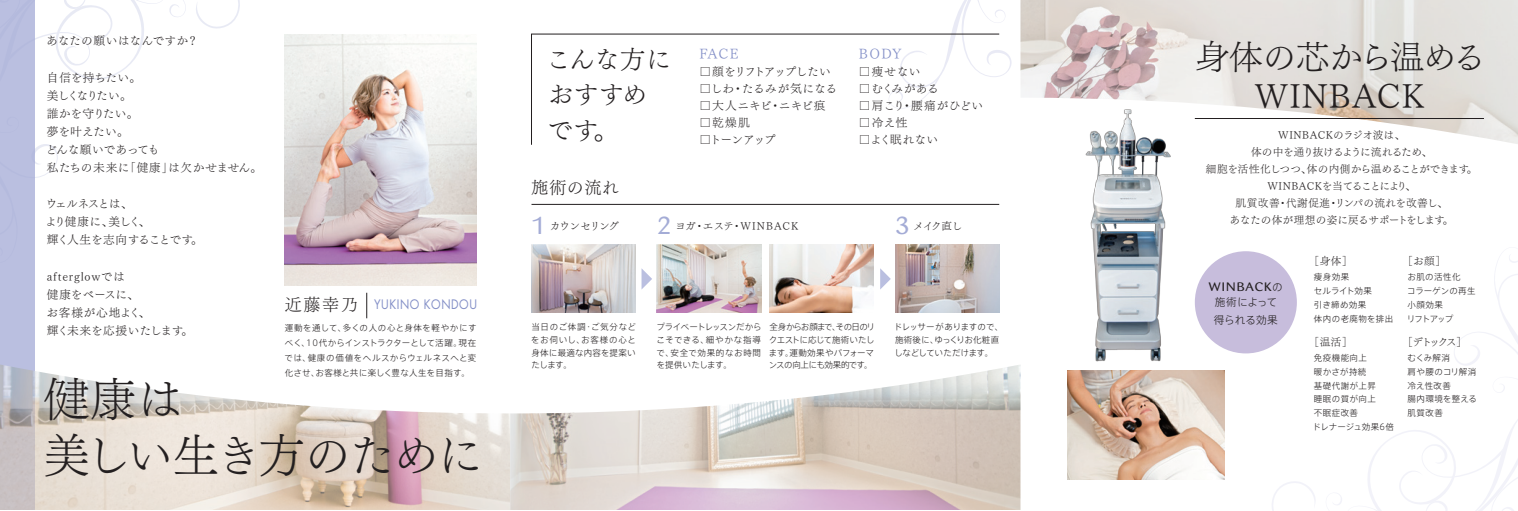
<style>
.page{position:relative;width:1518px;height:511px;background:#fff}
.page>*{position:absolute;margin:0;border:0;box-sizing:border-box;transform-origin:0 0}
.t1{font:46.8px/56.4px "Tsuku Min Pro L";letter-spacing:-.06em;color:#231f20}
.t2{font:34.05px/39.3px "Tsuku Min Pro L";letter-spacing:-.01em;color:#231f20;text-align:center}
.t3{font:25.5px/35.1px "Tsuku Min Pro L";letter-spacing:-.005em;color:#231f20}
.t4{font:24.3px "Barmeno";color:#a4acd6;scale:1.14 1}
.t5{font:16.95px "Tsuku Min Pro L";letter-spacing:.03em;color:#231f20}
.t6{font:14.1px "Tsuku Min Pro L";letter-spacing:.09em;color:#838fc7}
.t7{font:12.75px "Futura";letter-spacing:.05em;color:#838fc7;scale:.87 1}
.t8{font:12.15px "Barmeno";letter-spacing:.07em;color:#231f20;scale:1.14 1}
.t9{font:11.7px/18px "Tsuku Min Pro L";color:#231f20}
.t10{font:11.7px/18px "Tsuku Min Pro L";letter-spacing:.04em;color:#231f20}
.t11{font:11.7px/18px "Tsuku Min Pro L";letter-spacing:-.075em;color:#231f20}
.t12{font:11.7px "Tsuku Min Pro L";letter-spacing:-.12em;color:#231f20}
.t13{font:11.7px "Tsuku Min Pro L";letter-spacing:.02em;color:#231f20}
.t14{font:10.65px/17px "Tsuku Min Pro L";letter-spacing:-.01em;color:#231f20;text-align:center}
.t15{font:10.65px "Tsuku Min Pro L";letter-spacing:.1em;color:#231f20}
.t16{font:300 10.65px/18px "Axis Std";letter-spacing:-.005em;color:#231f20}
.t17{font:10.65px "Tsuku Min Pro L";letter-spacing:-.09em;color:#231f20}
.t18{font:300 8.55px/12.8px "Axis Std";letter-spacing:.03em;color:#231f20;text-align:justify}
.t19{font:300 8.55px/13.8px "Axis Std";letter-spacing:.05em;color:#231f20}
.t20{font:300 8.55px/12.8px "Axis Std";letter-spacing:-.035em;color:#231f20}
.s1{font-family:"Tsuku Min Pro L";font-size:16.95px;color:#231f20}
.s2{font-family:"Axis Std";font-weight:300;font-size:10.65px}
</style>
<div class="page">
<div style="left:0;top:0;width:34px;height:510px;background:#babfe0"></div>
<img style="left:0;top:364px;width:1020px;height:146px">
<img style="left:1020px;top:0;width:498px;height:144px">
<img style="left:1028px;top:89px;width:194px;height:273px">
<img style="left:285px;top:34px;width:191px;height:251px">
<img style="left:531px;top:244px;width:104px;height:69px">
<img style="left:657px;top:244px;width:104px;height:69px">
<img style="left:770px;top:244px;width:104px;height:69px">
<img style="left:895px;top:244px;width:104px;height:69px">
<svg style="left:34px;top:0;width:206px;height:262px"></svg>
<svg style="left:1272px;top:256px;width:246px;height:254px"></svg>
<img style="left:1067px;top:370px;width:158px;height:109px">
<svg style="left:889px;top:0;width:123px;height:76px"></svg>
<hr style="left:531px;top:204px;width:468px;height:1px;background:#231f20">
<svg style="left:531px;top:34px;width:469px;height:111px"></svg>
<svg style="left:366px;top:292px;width:1px;height:26px"></svg>
<svg style="left:642px;top:269px;width:10px;height:20px"></svg>
<svg style="left:880px;top:268px;width:11px;height:21px"></svg>
<div style="left:1195px;top:251px;width:102px;height:102px;background:#c7bddc;border-radius:50%"></div>
<hr style="left:1195px;top:118px;width:289px;height:1px;background:#231f20">
<h3 class="t9" style="left:46px;top:30px;width:154px">あなたの願いはなんですか？</h3>
<h3 class="t9" style="left:45px;top:66px;width:218px">自信を持ちたい。<br>美しくなりたい。<br>誰かを守りたい。<br>夢を叶えたい。<br>どんな願いであっても<br>私たちの未来に「健康」は欠かせません。</h3>
<h3 class="t11" style="left:45px;top:193px;width:159px">ウェルネスとは、<br>より健康に、美しく、<br>輝く人生を志向することです。</h3>
<h3 class="t10" style="left:47px;top:265px;width:148px">afterglowでは<br>健康をベースに、<br>お客様が心地よく、<br>輝く未来を応援いたします。</h3>
<h3 class="t7" style="left:285px;top:295px;width:222px"><span class="s1">近藤幸乃</span> YUKINO KONDOU</h3>
<p class="t18" style="left:285px;top:319px;width:194px;line-height:14.9px">運動を通して、多くの人の心と身体を軽やかにすべく、10代からインストラクターとして活躍。現在では、健康の価値をヘルスからウェルネスへと変化させ、お客様と共に楽しく豊な人生を目指す。</p>
<h1 class="t1" style="left:43px;top:365px;width:442px">健康は<br>美しい生き方のために</h1>
<h2 class="t2" style="left:1195px;top:33px;width:292px">身体の芯から温める<br>WINBACK</h2>
<h3 class="t3" style="left:546px;top:39px;width:127px">こんな方におすすめです。</h3>
<h3 class="t5" style="left:531px;top:172px;width:89px">施術の流れ</h3>
<h3 class="t6" style="left:699px;top:41px;width:41px">FACE</h3>
<h3 class="t12" style="left:699px;top:61px;width:133px">□顔をリフトアップしたい</h3>
<h3 class="t9" style="left:699px;top:78px;width:139px">□しわ・たるみが気になる</h3>
<h3 class="t9" style="left:699px;top:95px;width:128px">□大人ニキビ・ニキビ痕</h3>
<h3 class="t9" style="left:699px;top:112px;width:52px">□乾燥肌</h3>
<h3 class="t9" style="left:699px;top:129px;width:77px">□トーンアップ</h3>
<h3 class="t6" style="left:859px;top:41px;width:44px">BODY</h3>
<h3 class="t9" style="left:859px;top:61px;width:63px">□痩せない</h3>
<h3 class="t9" style="left:859px;top:78px;width:82px">□むくみがある</h3>
<h3 class="t13" style="left:859px;top:95px;width:126px">□肩こり・腰痛がひどい</h3>
<h3 class="t9" style="left:859px;top:112px;width:50px">□冷え性</h3>
<h3 class="t9" style="left:859px;top:129px;width:81px">□よく眠れない</h3>
<p class="t14" style="left:1206px;top:124px;width:273px">WINBACKのラジオ波は、<br>体の中を通り抜けるように流れるため、<br>細胞を活性化しつつ、体の内側から温めることができます。<br>WINBACKを当てることにより、<br>肌質改善・代謝促進・リンパの流れを改善し、<br>あなたの体が理想の姿に戻るサポートをします。</p>
<h3 class="t4" style="left:531px;top:212px;width:15px">1</h3>
<p class="t17" style="left:550px;top:216px;width:71px">カウンセリング</p>
<h3 class="t4" style="left:657px;top:212px;width:15px">2</h3>
<p class="t15" style="left:675px;top:216px;width:125px">ヨガ・エステ・WINBACK</p>
<h3 class="t4" style="left:895px;top:212px;width:15px">3</h3>
<p class="t14" style="left:913px;top:216px;width:51px">メイク直し</p>
<p class="t18" style="left:531px;top:319px;width:106px">当日のご体調・ご気分などをお伺いし 、お客様の心と身体に最適な内容を提案いたします。</p>
<p class="t18" style="left:656px;top:319px;width:107px">プライベートレッスンだからこそできる、細やかな指導で、安全で効果的なお時間を提供いたします。</p>
<p class="t18" style="left:769px;top:319px;width:108px">全身からお顔まで、その日のリクエストに応じて施術いたします。運動効果やパフォーマンスの向上にも効果的です。</p>
<p class="t20" style="left:894px;top:319px;width:111px">ドレッサーがありますので、施術後に、ゆっくりお化粧直しなどしていただけます。</p>
<h3 class="t8" style="left:1209px;top:279px;width:66px">WINBACK<span class="s2">の</span></h3>
<p class="t16" style="left:1214px;top:292px;width:66px">施術によって得られる効果</p>
<p class="t14" style="left:1309px;top:251px;width:46px">［身体］</p>
<p class="t19" style="left:1314px;top:269px;width:81px">痩身効果<br>セルライト効果<br>引き締め効果<br>体内の老廃物を排出</p>
<p class="t14" style="left:1309px;top:331px;width:46px">［温活］</p>
<p class="t19" style="left:1313px;top:350px;width:83px">免疫機能向上<br>暖かさが持続<br>基礎代謝が上昇<br>睡眠の質が向上<br>不眠症改善<br>ドレナージュ効果6倍</p>
<p class="t14" style="left:1402px;top:251px;width:45px">［お顔］</p>
<p class="t18" style="left:1407px;top:269px;width:70px;line-height:13.8px;text-align:left">お肌の活性化<br>コラーゲンの再生小顔効果<br>リフトアップ</p>
<p class="t14" style="left:1402px;top:331px;width:66px">［デトックス］</p>
<p class="t19" style="left:1408px;top:350px;width:71px">むくみ解消<br>肩や腰のコリ解消冷え性改善<br>腸内環境を整える肌質改善</p>
</div>
